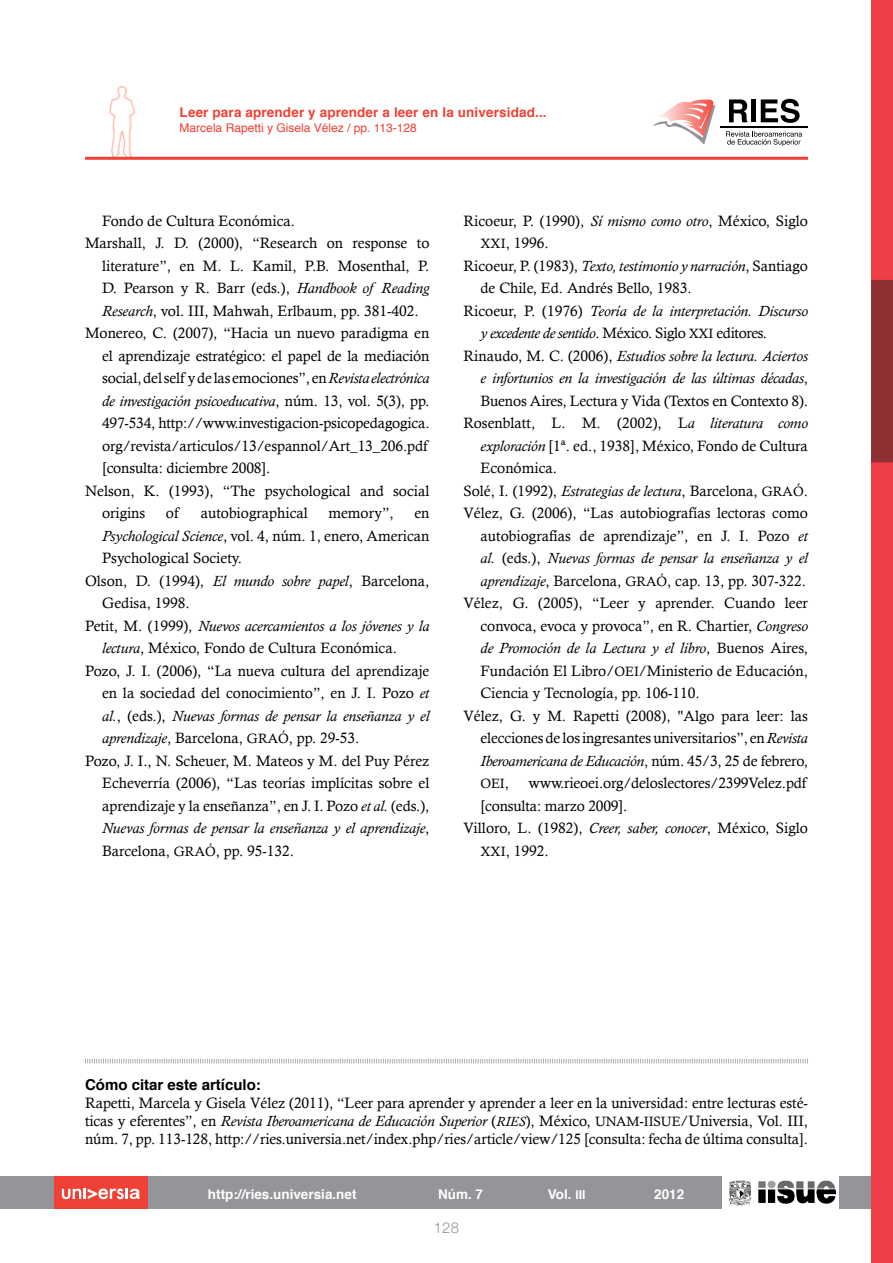
<style>
.page{position:relative;width:893px;height:1263px;background:#fff}
.page>*{position:absolute;margin:0;border:0;box-sizing:border-box;transform-origin:0 0}
.t1{font:15px/18px "Calisto";color:#000;text-align:justify}
.t2{font:italic 15px "Calisto";color:#000}
.t3{font:15px "Calisto";letter-spacing:-.025em;color:#000}
.t4{font:700 15px "Helvetica";color:#000}
.t5{font:300 15px "Helvetica Neue";color:#939598}
.t6{font:700 13.5px "Helvetica";letter-spacing:.01em;color:#ef4135}
.t7{font:700 13.5px "Helvetica";color:#fff}
.t8{font:13.5px "Calisto MT SC900";color:#000}
.t9{font:12px "Helvetica";color:#ef4135}
.s1{font-style:italic}
.s2{font-style:normal}
.s3{font-family:"Calisto MT SC900";font-size:13.5px}
.s4{font-family:"Calisto";font-size:15px}
.s5{font-family:"Calisto MT Italic SC900";font-size:13.5px}
.s6{font-family:"Calisto MT SC900"}
.s7{font-family:"Helvetica Bold SC900";font-weight:400;font-size:12.15px}
</style>
<div class="page">
<img style="left:85px;top:86px;width:62px;height:71px">
<hr style="left:85px;top:157px;width:723px;height:3px;background:#ef4135">
<svg style="left:729px;top:99px;width:19px;height:23px"></svg>
<div style="left:751px;top:99px;width:5px;height:23px;background:#000"></div>
<svg style="left:761px;top:99px;width:39px;height:24px"></svg>
<hr style="left:720px;top:127px;width:88px;height:1px;background:#000">
<svg style="left:726px;top:131px;width:76px;height:15px"></svg>
<svg style="left:653px;top:100px;width:62px;height:45px"></svg>
<div style="left:0;top:1177px;width:893px;height:32px;background:#939598"></div>
<div style="left:54px;top:1177px;width:94px;height:32px;background:#ef4135"></div>
<svg style="left:62px;top:1188px;width:78px;height:11px"></svg>
<div style="left:723px;top:1177px;width:116px;height:32px;background:#fff"></div>
<img style="left:758px;top:1180px;width:78px;height:24px">
<svg style="left:729px;top:1180px;width:22px;height:25px"></svg>
<svg style="left:85px;top:1059px;width:723px;height:5px"></svg>
<img style="left:872px;top:0;width:21px;height:1263px">
<p class="t6" style="left:180px;top:102px;width:368px">Leer para aprender y aprender a leer en la universidad...</p>
<p class="t9" style="left:180px;top:118px;width:239px">Marcela Rapetti y Gisela Vélez / pp. 113-128</p>
<p class="t1" style="left:102px;top:211px;width:194px">Fondo de Cultura Económica.</p>
<p class="t1" style="left:85px;top:234px;width:346px">Marshall, J. D. (2000), “Research on response to</p>
<p class="t1" style="left:102px;top:256px;width:329px">literature”, en M. L. Kamil, P.B. Mosenthal, P.</p>
<p class="t1" style="left:102px;top:279px;width:329px">D. Pearson y R. Barr (eds.), <span class="s1">Handbook of Reading</span></p>
<p class="t1" style="left:102px;top:301px;width:318px"><span class="s1">Research</span>, vol. III, Mahwah, Erlbaum, pp. 381-402.</p>
<p class="t1" style="left:85px;top:324px;width:346px">Monereo, C. (2007), “Hacia un nuevo paradigma en</p>
<p class="t1" style="left:102px;top:346px;width:329px">el aprendizaje estratégico: el papel de la mediación</p>
<p class="t1" style="left:102px;top:369px;width:329px">social, del self y de las emociones”, en <span class="s1">Revista electrónica</span></p>
<p class="t2" style="left:102px;top:392px;width:329px">de investigación psicoeducativa<span class="s2">, núm. 13, vol. 5(3), pp.</span></p>
<p class="t1" style="left:102px;top:414px;width:329px">497-534, http://www.investigacion-psicopedagogica.</p>
<p class="t1" style="left:102px;top:436px;width:327px">org/revista/articulos/13/espannol/Art_13_206.pdf</p>
<p class="t1" style="left:102px;top:459px;width:170px">[consulta: diciembre 2008].</p>
<p class="t1" style="left:85px;top:481px;width:346px">Nelson, K. (1993), “The psychological and social</p>
<p class="t1" style="left:102px;top:504px;width:45px">origins</p>
<p class="t1" style="left:166px;top:504px;width:14px">of</p>
<p class="t1" style="left:201px;top:504px;width:109px">autobiographical</p>
<p class="t1" style="left:328px;top:504px;width:67px">memory”,</p>
<p class="t1" style="left:414px;top:504px;width:17px">en</p>
<p class="t1" style="left:102px;top:526px;width:329px"><span class="s1">Psychological Science</span>, vol. 4, núm. 1, enero, American</p>
<p class="t1" style="left:102px;top:549px;width:141px">Psychological Society.</p>
<p class="t1" style="left:85px;top:571px;width:346px">Olson, D. (1994), <span class="s1">El mundo sobre papel</span>, Barcelona,</p>
<p class="t1" style="left:102px;top:594px;width:89px">Gedisa, 1998.</p>
<p class="t2" style="left:85px;top:617px;width:346px"><span class="s2">Petit, M. (1999),</span> Nuevos acercamientos a los jóvenes y la</p>
<p class="t1" style="left:102px;top:639px;width:296px"><span class="s1">lectura</span>, México, Fondo de Cultura Económica.</p>
<p class="t1" style="left:85px;top:661px;width:346px">Pozo, J. I. (2006), “La nueva cultura del aprendizaje</p>
<p class="t1" style="left:102px;top:684px;width:329px">en la sociedad del conocimiento”, en J. I. Pozo <span class="s1">et</span></p>
<p class="t2" style="left:102px;top:707px;width:329px">al.<span class="s2">, (eds.),</span> Nuevas formas de pensar la enseñanza y el</p>
<p class="t1" style="left:102px;top:729px;width:259px"><span class="s1">aprendizaje</span>, Barcelona, <span class="s3">GRAÓ</span>, pp. 29-53.</p>
<p class="t1" style="left:85px;top:751px;width:346px">Pozo, J. I., N. Scheuer, M. Mateos y M. del Puy Pérez</p>
<p class="t1" style="left:102px;top:774px;width:329px">Echeverría (2006), “Las teorías implícitas sobre el</p>
<p class="t1" style="left:102px;top:796px;width:329px">aprendizaje y la enseñanza”, en J. I. Pozo <span class="s1">et al.</span> (eds.),</p>
<p class="t2" style="left:102px;top:819px;width:329px">Nuevas formas de pensar la enseñanza y el aprendizaje<span class="s2">,</span></p>
<p class="t1" style="left:102px;top:841px;width:193px">Barcelona, <span class="s3">GRAÓ</span>, pp. 95-132.</p>
<p class="t1" style="left:463px;top:211px;width:346px">Ricoeur, P. (1990), <span class="s1">Sí mismo como otro</span>, México, Siglo</p>
<p class="t1" style="left:480px;top:234px;width:70px"><span class="s3">XXI</span>, 1996.</p>
<p class="t1" style="left:463px;top:256px;width:346px">Ricoeur, P. (1983), <span class="s1">Texto, testimonio y narración</span>, Santiago</p>
<p class="t1" style="left:480px;top:279px;width:213px">de Chile, Ed. Andrés Bello, 1983.</p>
<p class="t2" style="left:463px;top:302px;width:346px"><span class="s2">Ricoeur, P. (1976)</span> Teoría de la interpretación. Discurso</p>
<p class="t3" style="left:480px;top:324px;width:288px"><span class="s1">y excedente de sentido</span>. México. Siglo <span class="s3">XXI</span> editores.</p>
<p class="t2" style="left:463px;top:347px;width:346px"><span class="s2">Rinaudo, M. C. (2006),</span> Estudios sobre la lectura. Aciertos</p>
<p class="t2" style="left:480px;top:369px;width:329px">e infortunios en la investigación de las últimas décadas<span class="s2">,</span></p>
<p class="t1" style="left:480px;top:391px;width:329px">Buenos Aires, Lectura y Vida (Textos en Contexto 8).</p>
<p class="t1" style="left:463px;top:414px;width:346px">Rosenblatt, L. M. (2002), L<span class="s1">a literatura como</span></p>
<p class="t1" style="left:480px;top:436px;width:329px"><span class="s1">exploración</span> [1ª. ed., 1938], México, Fondo de Cultura</p>
<p class="t1" style="left:480px;top:459px;width:78px">Económica.</p>
<p class="t1" style="left:463px;top:481px;width:346px">Solé, I. (1992), <span class="s1">Estrategias de lectura</span>, Barcelona, <span class="s3">GRAÓ</span>.</p>
<p class="t1" style="left:463px;top:504px;width:346px">Vélez, G. (2006), “Las autobiografías lectoras como</p>
<p class="t1" style="left:480px;top:526px;width:329px">autobiografías de aprendizaje”, en J. I. Pozo <span class="s1">et</span></p>
<p class="t2" style="left:480px;top:549px;width:329px">al. <span class="s2">(eds.),</span> Nuevas formas de pensar la enseñanza y el</p>
<p class="t1" style="left:480px;top:571px;width:327px"><span class="s1">aprendizaje</span>, Barcelona, <span class="s3">GRAÓ</span>, cap. 13, pp. 307-322.</p>
<p class="t1" style="left:463px;top:594px;width:346px">Vélez, G. (2005), “Leer y aprender. Cuando leer</p>
<p class="t1" style="left:480px;top:616px;width:329px">convoca, evoca y provoca”, en R. Chartier, <span class="s1">Congreso</span></p>
<p class="t2" style="left:480px;top:639px;width:329px">de Promoción de la Lectura y el libro<span class="s2">, Buenos Aires,</span></p>
<p class="t1" style="left:480px;top:661px;width:329px">Fundación El Libro/<span class="s3">OEI</span>/Ministerio de Educación,</p>
<p class="t1" style="left:480px;top:684px;width:221px">Ciencia y Tecnología, pp. 106-110.</p>
<p class="t1" style="left:463px;top:706px;width:346px">Vélez, G. y M. Rapetti (2008), "Algo para leer: las</p>
<p class="t1" style="left:480px;top:729px;width:329px">elecciones de los ingresantes universitarios”, en <span class="s1">Revista</span></p>
<p class="t2" style="left:480px;top:752px;width:329px">Iberoamericana de Educación<span class="s2">, núm. 45/3, 25 de febrero,</span></p>
<p class="t8" style="left:480px;top:776px;width:30px">OEI<span class="s4">,</span></p>
<p class="t1" style="left:528px;top:774px;width:279px">www.rieoei.org/deloslectores/2399Velez.pdf</p>
<p class="t1" style="left:480px;top:796px;width:148px">[consulta: marzo 2009].</p>
<p class="t1" style="left:463px;top:819px;width:346px">Villoro, L. (1982), <span class="s1">Creer, saber, conocer</span>, México, Siglo</p>
<p class="t1" style="left:480px;top:841px;width:70px"><span class="s3">XXI</span>, 1992.</p>
<p class="t4" style="left:85px;top:1072px;width:177px">Cómo citar este artículo:</p>
<p class="t1" style="left:85px;top:1093px;width:724px">Rapetti, Marcela y Gisela Vélez (2011), “Leer para aprender y aprender a leer en la universidad: entre lecturas esté&shy;ticas y eferentes”, en <span class="s1">Revista Iberoamericana de Educación Superior</span> (<span class="s5">RIES</span>), México, <span class="s3">UNAM</span><span class="s6">-</span><span class="s3">IISUE</span><span class="s6">/</span>Universia, Vol. III, núm. 7, pp. 113-128, http://ries.universia.net/index.php/ries/article/view/125 [consulta: fecha de última consulta].</p>
<p class="t7" style="left:208px;top:1183px;width:150px">http://ries.universia.net</p>
<p class="t7" style="left:438px;top:1183px;width:47px">Núm. 7</p>
<p class="t7" style="left:548px;top:1183px;width:39px">Vol. <span class="s7">iii</span></p>
<p class="t7" style="left:654px;top:1183px;width:32px">2012</p>
<p class="t5" style="left:434px;top:1219px;width:27px">128</p>
</div>
